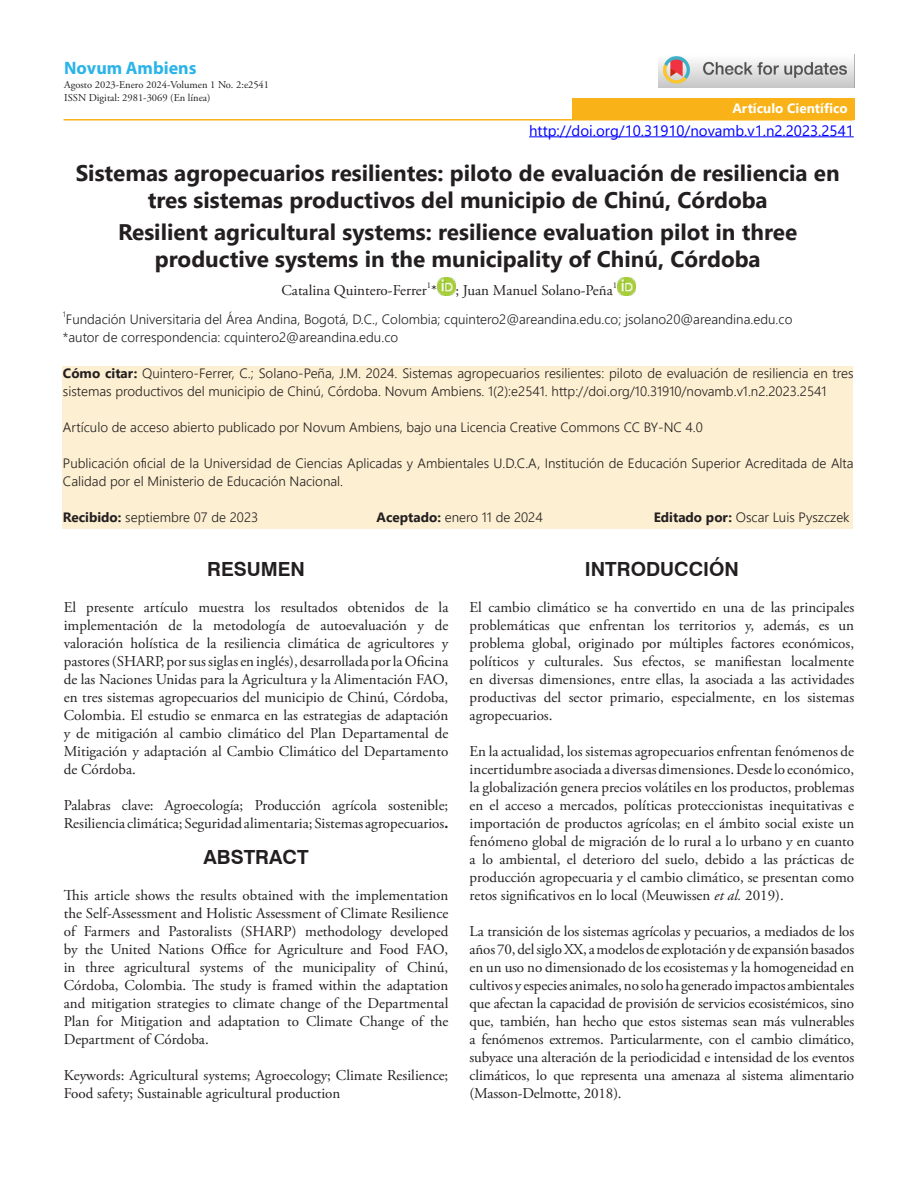
<style>
.page{position:relative;width:918px;height:1188px;background:#fff}
.page>*{position:absolute;margin:0;border:0;box-sizing:border-box;transform-origin:0 0}
.Título{font:700 22.5px/27px "Segoe UI";color:#231f20;text-align:center}
.Títulos_RC_-_WIN{font:700 19.5px "Swiss 721 BT";color:#231f20}
.t1{font:700 18px "Myriad Pro";color:#2bb4e8}
.Texto_RC{font:15px/18px "Adobe Garamond Pro";color:#231f20;text-align:justify}
.t2{font:15px "Segoe UI";color:#00f}
.Autor_Título{font:15px "Adobe Garamond Pro";color:#231f20}
.How_to_Cite{font:300 13.5px/18px "Segoe UI";color:#231f20}
.TITULO{font:700 13.5px "Segoe UI";color:#fff}
.t3{font:10.5px "Adobe Garamond Pro";color:#231f20}
.Autor_Título-2{font:8.7px "Adobe Garamond Pro";color:#231f20}
.How_to_Cite-2{font:300 7.8px "Segoe UI";color:#231f20}
.s1{font-weight:700}
.s2{font-style:italic}
</style>
<div class="page">
<div style="left:63px;top:366px;width:790px;height:163px;background:#fdefd1"></div>
<hr style="left:529px;top:136px;width:325px;height:1px;background:#00f">
<div style="left:572px;top:98px;width:282px;height:22px;background:#f9b217"></div>
<hr style="left:64px;top:119px;width:790px;height:2px;background:#f9b217">
<img style="left:658px;top:56px;width:196px;height:31px">
<img style="left:437px;top:277px;width:18px;height:18px">
<img style="left:617px;top:277px;width:18px;height:18px">
<p class="t1" style="left:64px;top:56px;width:134px">Novum Ambiens</p>
<p class="t3" style="left:64px;top:78px;width:206px">Agosto 2023-Enero 2024-Volumen 1 No. 2:e2541</p>
<p class="t3" style="left:64px;top:91px;width:148px">ISSN Digital: 2981-3069 (En línea)</p>
<p class="TITULO" style="left:732px;top:96px;width:117px">Artículo Científico</p>
<p class="t2" style="left:529px;top:116px;width:326px">http://doi.org/10.31910/novamb.v1.n2.2023.2541</p>
<p class="Título" style="left:76px;top:158px;width:766px">Sistemas agropecuarios resilientes: piloto de evaluación de resiliencia en tres sistemas productivos del municipio de Chinú, Córdoba</p>
<p class="Título" style="left:118px;top:216px;width:681px">Resilient agricultural systems: resilience evaluation pilot in three productive systems in the municipality of Chinú, Córdoba</p>
<p class="Autor_Título" style="left:282px;top:282px;width:333px">Catalina Quintero-Ferrer * ; Juan Manuel Solano-Peña</p>
<p class="Autor_Título-2" style="left:427px;top:280px;width:6px">1</p>
<p class="Autor_Título-2" style="left:613px;top:280px;width:6px">1</p>
<p class="How_to_Cite-2" style="left:63px;top:307px;width:4px">1</p>
<p class="How_to_Cite" style="left:63px;top:309px;width:731px">Fundación Universitaria del Área Andina, Bogotá, D.C., Colombia; cquintero2@areandina.edu.co; jsolano20@areandina.edu.co *autor de correspondencia: cquintero2@areandina.edu.co</p>
<p class="How_to_Cite" style="left:63px;top:363px;width:792px"><span class="s1">Cómo citar:</span> Quintero-Ferrer, C.; Solano-Peña, J.M. 2024. Sistemas agropecuarios resilientes: piloto de evaluación de resiliencia en tres sistemas productivos del municipio de Chinú, Córdoba. Novum Ambiens. 1(2):e2541. http://doi.org/10.31910/novamb.v1.n2.2023.2541</p>
<p class="How_to_Cite" style="left:63px;top:417px;width:642px">Artículo de acceso abierto publicado por Novum Ambiens, bajo una Licencia Creative Commons CC BY-NC 4.0</p>
<p class="How_to_Cite" style="left:63px;top:453px;width:792px">Publicación oficial de la Universidad de Ciencias Aplicadas y Ambientales U.D.C.A, Institución de Educación Superior Acreditada de Alta<br>Calidad por el Ministerio de Educación Nacional.</p>
<p class="How_to_Cite" style="left:63px;top:507px;width:197px"><span class="s1">Recibido:</span> septiembre 07 de 2023</p>
<p class="How_to_Cite" style="left:377px;top:507px;width:168px"><span class="s1">Aceptado:</span> enero 11 de 2024</p>
<p class="How_to_Cite" style="left:654px;top:507px;width:197px"><span class="s1">Editado por:</span> Oscar Luis Pyszczek</p>
<p class="Títulos_RC_-_WIN" style="left:207px;top:557px;width:99px">RESUMEN</p>
<p class="Texto_RC" style="left:64px;top:599px;width:386px">El presente artículo muestra los resultados obtenidos de la implementación de la metodología de autoevaluación y de valoración holística de la resiliencia climática de agricultores y pastores (SHARP, por sus siglas en inglés), desarrollada por la Oficina de las Naciones Unidas para la Agricultura y la Alimentación FAO, en tres sistemas agropecuarios del municipio de Chinú, Córdoba, Colombia. El estudio se enmarca en las estrategias de adaptación y de mitigación al cambio climático del Plan Departamental de Mitigación y adaptación al Cambio Climático del Departamento de Córdoba.</p>
<p class="Texto_RC" style="left:64px;top:797px;width:386px">Palabras clave: Agroecología; Producción agrícola sostenible;<br>Resiliencia climática; Seguridad alimentaria; Sistemas agropecuarios<span class="s1">.</span></p>
<p class="Títulos_RC_-_WIN" style="left:203px;top:845px;width:107px">ABSTRACT</p>
<p class="Texto_RC" style="left:64px;top:887px;width:386px">This article shows the results obtained with the implementation the Self-Assessment and Holistic Assessment of Climate Resilience of Farmers and Pastoralists (SHARP) methodology developed by the United Nations Office for Agriculture and Food FAO, in three agricultural systems of the municipality of Chinú, Córdoba, Colombia. The study is framed within the adaptation and mitigation strategies to climate change of the Departmental Plan for Mitigation and adaptation to Climate Change of the Department of Córdoba.</p>
<p class="Texto_RC" style="left:64px;top:1067px;width:386px">Keywords: Agricultural systems; Agroecology; Climate Resilience;<br>Food safety; Sustainable agricultural production</p>
<p class="Títulos_RC_-_WIN" style="left:585px;top:557px;width:156px">INTRODUCCIÓN</p>
<p class="Texto_RC" style="left:470px;top:599px;width:386px">El cambio climático se ha convertido en una de las principales problemáticas que enfrentan los territorios y, además, es un problema global, originado por múltiples factores económicos, políticos y culturales. Sus efectos, se manifiestan localmente en diversas dimensiones, entre ellas, la asociada a las actividades productivas del sector primario, especialmente, en los sistemas agropecuarios.</p>
<p class="Texto_RC" style="left:470px;top:743px;width:386px">En la actualidad, los sistemas agropecuarios enfrentan fenómenos de incertidumbre asociada a diversas dimensiones. Desde lo económico, la globalización genera precios volátiles en los productos, problemas en el acceso a mercados, políticas proteccionistas inequitativas e importación de productos agrícolas; en el ámbito social existe un fenómeno global de migración de lo rural a lo urbano y en cuanto a lo ambiental, el deterioro del suelo, debido a las prácticas de producción agropecuaria y el cambio climático, se presentan como retos significativos en lo local (Meuwissen <span class="s2">et al.</span> 2019).</p>
<p class="Texto_RC" style="left:470px;top:923px;width:386px">La transición de los sistemas agrícolas y pecuarios, a mediados de los años 70, del siglo XX, a modelos de explotación y de expansión basados en un uso no dimensionado de los ecosistemas y la homogeneidad en cultivos y especies animales, no solo ha generado impactos ambientales que afectan la capacidad de provisión de servicios ecosistémicos, sino que, también, han hecho que estos sistemas sean más vulnerables a fenómenos extremos. Particularmente, con el cambio climático, subyace una alteración de la periodicidad e intensidad de los eventos climáticos, lo que representa una amenaza al sistema alimentario (Masson-Delmotte, 2018).</p>
</div>
